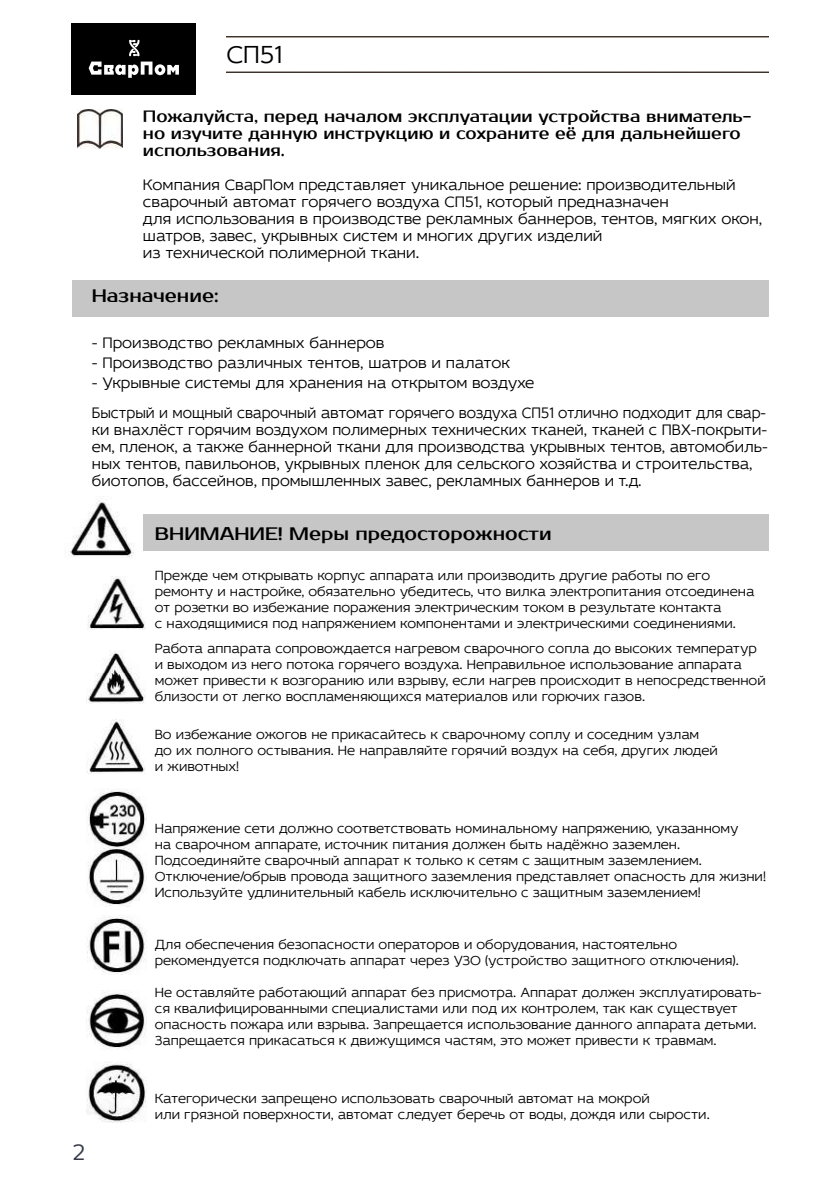
<style>
.page{position:relative;width:840px;height:1191px;background:#fff}
.page>*{position:absolute;margin:0;border:0;box-sizing:border-box;transform-origin:0 0}
.t1{font:300 26px "Idealist Sans";color:#000}
.t2{font:300 24px "Idealist Sans";color:#363b46}
.t3{font:18px "Prosto";color:#000}
.t4{font:300 16px/17px "Idealist Sans";color:#000}
.t5{font:16px/17px "Prosto";color:#000}
.t6{font:300 14px/16px "Idealist Sans";color:#000}
</style>
<div class="page">
<img style="left:226px;top:36px;width:542px;height:37px">
<div style="left:72px;top:23px;width:124px;height:71px;background:#000"></div>
<svg style="left:129px;top:40px;width:10px;height:16px"></svg>
<svg style="left:89px;top:62px;width:90px;height:16px"></svg>
<img style="left:77px;top:110px;width:46px;height:38px">
<div style="left:72px;top:280px;width:696px;height:36px;background:#c6c6c6"></div>
<div style="left:143px;top:514px;width:625px;height:37px;background:#c6c6c6"></div>
<img style="left:87px;top:789px;width:60px;height:117px">
<img style="left:88px;top:576px;width:57px;height:54px">
<img style="left:86px;top:650px;width:59px;height:54px">
<img style="left:86px;top:719px;width:59px;height:54px">
<img style="left:87px;top:916px;width:60px;height:58px">
<img style="left:86px;top:990px;width:61px;height:59px">
<img style="left:86px;top:1062px;width:61px;height:61px">
<img style="left:65px;top:498px;width:69px;height:60px">
<h1 class="t1" style="left:226px;top:36px;width:57px">СП51</h1>
<p class="t5" style="left:143px;top:108px;width:609px">Пожалуйста, перед началом эксплуатации устройства вниматель&shy;но изучите данную инструкцию и сохраните её для дальнейшего использования.</p>
<p class="t4" style="left:143px;top:175px;width:620px">Компания СварПом представляет уникальное решение: производительный сварочный автомат горячего воздуха СП51, который предназначен<br>для использования в производстве рекламных баннеров, тентов, мягких окон, шатров, завес, укрывных систем и многих других изделий<br>из технической полимерной ткани.</p>
<p class="t3" style="left:92px;top:285px;width:128px">Назначение:</p>
<p class="t4" style="left:92px;top:333px;width:294px">- Производство рекламных баннеров</p>
<p class="t4" style="left:92px;top:353px;width:419px">- Производство различных тентов, шатров и палаток</p>
<p class="t4" style="left:92px;top:367px;width:675px;line-height:29.8px">- Укрывные системы для хранения на открытом воздухе<br>Быстрый и мощный сварочный автомат горячего воздуха СП51 отлично подходит для свар-</p>
<p class="t4" style="left:92px;top:420px;width:677px">ки внахлёст горячим воздухом полимерных технических тканей, тканей с ПВХ-покрыти&shy;ем, пленок, а также баннерной ткани для производства укрывных тентов, автомобиль&shy;ных тентов, павильонов, укрывных пленок для сельского хозяйства и строительства, биотопов, бассейнов, промышленных завес, рекламных баннеров и т.д.</p>
<p class="t3" style="left:155px;top:523px;width:398px">ВНИМАНИЕ! Меры предосторожности</p>
<p class="t6" style="left:155px;top:566px;width:600px">Прежде чем открывать корпус аппарата или производить другие работы по его ремонту и настройке, обязательно убедитесь, что вилка электропитания отсоединена от розетки во избежание поражения электрическим током в результате контакта<br>с находящимися под напряжением компонентами и электрическими соединениями.</p>
<p class="t6" style="left:155px;top:639px;width:612px">Работа аппарата сопровождается нагревом сварочного сопла до высоких температур и выходом из него потока горячего воздуха. Неправильное использование аппарата может привести к возгоранию или взрыву, если нагрев происходит в непосредственной близости от легко воспламеняющихся материалов или горючих газов.</p>
<p class="t6" style="left:155px;top:725px;width:564px">Во избежание ожогов не прикасайтесь к сварочному соплу и соседним узлам до их полного остывания. Не направляйте горячий воздух на себя, других людей и животных!</p>
<h2 class="t2" style="left:72px;top:1136px;width:15px">2</h2>
<p class="t6" style="left:155px;top:820px;width:612px">Напряжение сети должно соответствовать номинальному напряжению, указанному<br>на сварочном аппарате, источник питания должен быть надёжно заземлен.<br>Подсоединяйте сварочный аппарат к только к сетям с защитным заземлением.<br>Отключение/обрыв провода защитного заземления представляет опасность для жизни!<br>Используйте удлинительный кабель исключительно с защитным заземлением!</p>
<p class="t6" style="left:155px;top:936px;width:585px">Для обеспечения безопасности операторов и оборудования, настоятельно рекомендуется подключать аппарат через УЗО (устройство защитного отключения).</p>
<p class="t6" style="left:155px;top:983px;width:608px">Не оставляйте работающий аппарат без присмотра. Аппарат должен эксплуатировать&shy;ся квалифицированными специалистами или под их контролем, так как существует опасность пожара или взрыва. Запрещается использование данного аппарата детьми.<br>Запрещается прикасаться к движущимся частям, это может привести к травмам.</p>
<p class="t6" style="left:155px;top:1089px;width:556px">Категорически запрещено использовать сварочный автомат на мокрой<br>или грязной поверхности, автомат следует беречь от воды, дождя или сырости.</p>
</div>
